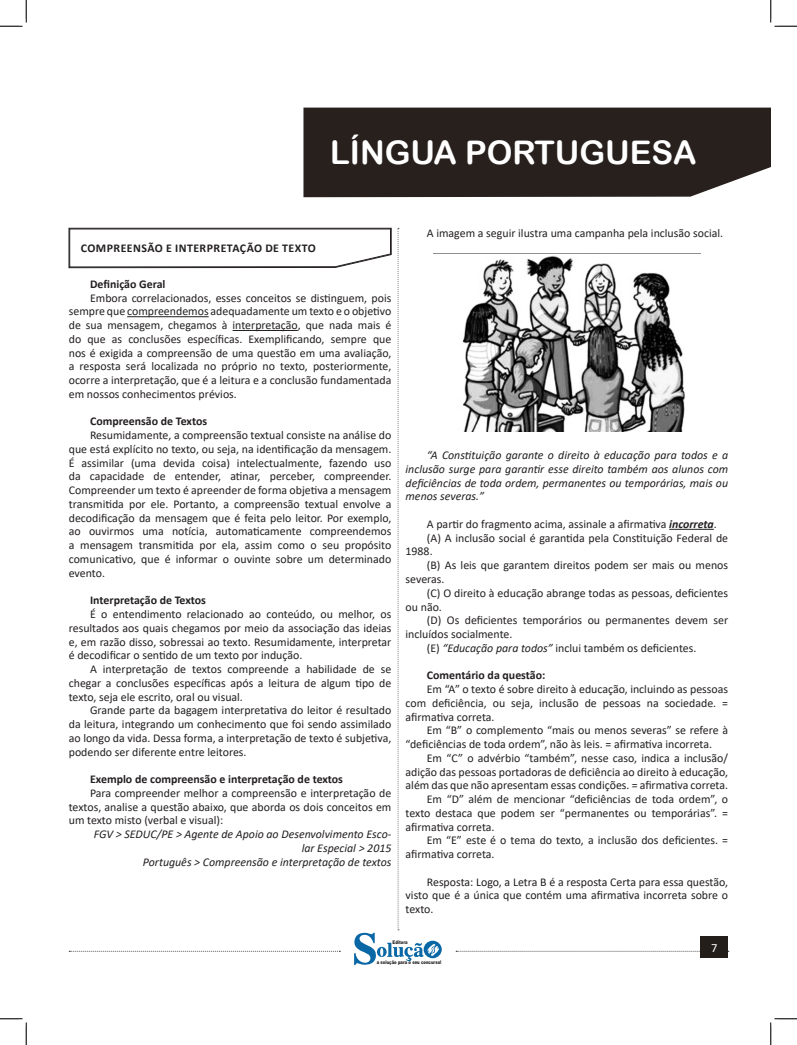
<style>
.page{position:relative;width:797px;height:1045px;background:#fff}
.page>*{position:absolute;margin:0;border:0;box-sizing:border-box;transform-origin:0 0}
.t1{font:32.5px "Arial Rounded MT Bold";color:#fff}
.t2{font:12.5px "Calibri";color:#fff}
.Default{font:11.88px/13.8px "Calibri";color:#231f20;text-align:justify}
.Default-2{font:italic 11.88px/13.8px "Calibri";color:#231f20;text-align:justify}
.Default-3{font:700 11.88px "Calibri";color:#231f20}
.FONT_REF{font:italic 11.88px/13.8px "Calibri";color:#231f20;text-align:right}
.CAIXINHAS{font:700 11.88px "Calibri";letter-spacing:.04em;color:#231f20}
.t3{font:900 5px "Arial";color:#231f20;scale:.76 1}
.s1{font-weight:700;font-style:italic}
.s2{font-style:italic}
</style>
<div class="page">
<svg style="left:456px;top:951px;width:273px;height:1px"></svg>
<div style="left:700px;top:936px;width:28px;height:22px;background:#241e1b"></div>
<div style="left:303px;top:108px;width:467px;height:89px;background:#27201d"></div>
<svg style="left:69px;top:228px;width:373px;height:737px"></svg>
<hr style="left:669px;top:529px;width:44px;height:1px;background:#231f20">
<img style="left:433px;top:253px;width:267px;height:179px">
<svg style="left:0;top:0;width:27px;height:27px"></svg>
<svg style="left:0;top:1018px;width:27px;height:27px"></svg>
<svg style="left:770px;top:0;width:27px;height:27px"></svg>
<svg style="left:770px;top:1018px;width:27px;height:27px"></svg>
<h1 class="t1" style="left:330px;top:133px;width:368px">LÍNGUA PORTUGUESA</h1>
<p class="CAIXINHAS" style="left:81px;top:239px;width:237px">COMPREENSÃO E INTERPRETAÇÃO DE TEXTO</p>
<p class="Default-3" style="left:90px;top:275px;width:77px">Definição Geral</p>
<p class="Default" style="left:69px;top:290px;width:324px;text-indent:21px">Embora correlacionados, esses conceitos se distinguem, pois sempre que compreendemos adequadamente um texto e o objetivo de sua mensagem, chegamos à interpretação, que nada mais é do que as conclusões específicas. Exemplificando, sempre que nos é exigida a compreensão de uma questão em uma avaliação, a resposta será localizada no próprio no texto, posteriormente, ocorre a interpretação, que é a leitura e a conclusão fundamentada em nossos conhecimentos prévios.</p>
<p class="Default-3" style="left:90px;top:413px;width:119px">Compreensão de Textos</p>
<p class="Default" style="left:69px;top:428px;width:324px;text-indent:21px">Resumidamente, a compreensão textual consiste na análise do que está explícito no texto, ou seja, na identificação da mensagem.<br>É assimilar (uma devida coisa) intelectualmente, fazendo uso da capacidade de entender, atinar, perceber, compreender.<br>Compreender um texto é apreender de forma objetiva a mensagem transmitida por ele. Portanto, a compreensão textual envolve a decodificação da mensagem que é feita pelo leitor. Por exemplo, ao ouvirmos uma notícia, automaticamente compreendemos a mensagem transmitida por ela, assim como o seu propósito comunicativo, que é informar o ouvinte sobre um determinado evento.</p>
<p class="Default-3" style="left:90px;top:592px;width:117px">Interpretação de Textos</p>
<p class="Default" style="left:69px;top:607px;width:324px;text-indent:21px">É o entendimento relacionado ao conteúdo, ou melhor, os resultados aos quais chegamos por meio da associação das ideias e, em razão disso, sobressai ao texto. Resumidamente, interpretar é decodificar o sentido de um texto por indução.</p>
<p class="Default" style="left:69px;top:662px;width:324px;text-indent:21px">A interpretação de textos compreende a habilidade de se chegar a conclusões específicas após a leitura de algum tipo de texto, seja ele escrito, oral ou visual.</p>
<p class="Default" style="left:69px;top:703px;width:324px;text-indent:21px">Grande parte da bagagem interpretativa do leitor é resultado da leitura, integrando um conhecimento que foi sendo assimilado ao longo da vida. Dessa forma, a interpretação de texto é subjetiva, podendo ser diferente entre leitores.</p>
<p class="Default-3" style="left:90px;top:770px;width:254px">Exemplo de compreensão e interpretação de textos</p>
<p class="Default" style="left:69px;top:785px;width:324px;text-indent:21px">Para compreender melhor a compreensão e interpretação de textos, analise a questão abaixo, que aborda os dois conceitos em um texto misto (verbal e visual):</p>
<p class="FONT_REF" style="left:94px;top:826px;width:299px">FGV &gt; SEDUC/PE &gt; Agente de Apoio ao Desenvolvimento Esco&shy;lar Especial &gt; 2015</p>
<p class="FONT_REF" style="left:143px;top:854px;width:250px">Português &gt; Compreensão e interpretação de textos</p>
<p class="Default" style="left:427px;top:226px;width:298px">A imagem a seguir ilustra uma campanha pela inclusão social.</p>
<p class="Default-2" style="left:405px;top:448px;width:324px;text-indent:21px">“A Constituição garante o direito à educação para todos e a inclusão surge para garantir esse direito também aos alunos com deficiências de toda ordem, permanentes ou temporárias, mais ou menos severas.”</p>
<p class="Default" style="left:427px;top:517px;width:291px">A partir do fragmento acima, assinale a afirmativa <span class="s1">incorreta</span>.</p>
<p class="Default" style="left:405px;top:530px;width:324px;text-indent:21px">(A) A inclusão social é garantida pela Constituição Federal de<br>1988.</p>
<p class="Default" style="left:405px;top:558px;width:324px;text-indent:21px">(B) As leis que garantem direitos podem ser mais ou menos severas.</p>
<p class="Default" style="left:405px;top:585px;width:324px;text-indent:21px">(C) O direito à educação abrange todas as pessoas, deficientes ou não.</p>
<p class="Default" style="left:405px;top:613px;width:324px;text-indent:21px">(D) Os deficientes temporários ou permanentes devem ser incluídos socialmente.</p>
<p class="Default" style="left:427px;top:640px;width:271px">(E) <span class="s2">“Educação para todos”</span> inclui também os deficientes.</p>
<p class="Default-3" style="left:427px;top:667px;width:120px">Comentário da questão:</p>
<p class="Default" style="left:405px;top:682px;width:324px;text-indent:21px">Em “A” o texto é sobre direito à educação, incluindo as pessoas com deficiência, ou seja, inclusão de pessoas na sociedade. = afirmativa correta.</p>
<p class="Default" style="left:405px;top:723px;width:324px;text-indent:21px">Em “B” o complemento “mais ou menos severas” se refere à “deficiências de toda ordem”, não às leis. = afirmativa incorreta.</p>
<p class="Default" style="left:405px;top:750px;width:324px;text-indent:21px">Em “C” o advérbio “também”, nesse caso, indica a inclusão/ adição das pessoas portadoras de deficiência ao direito à educação, além das que não apresentam essas condições. = afirmativa correta.</p>
<p class="Default" style="left:405px;top:792px;width:324px;text-indent:21px">Em “D” além de mencionar “deficiências de toda ordem”, o texto destaca que podem ser “permanentes ou temporárias”. = afirmativa correta.</p>
<p class="Default" style="left:405px;top:833px;width:324px;text-indent:21px">Em “E” este é o tema do texto, a inclusão dos deficientes. = afirmativa correta.</p>
<p class="Default" style="left:405px;top:874px;width:324px;text-indent:21px">Resposta: Logo, a Letra B é a resposta Certa para essa questão, visto que é a única que contém uma afirmativa incorreta sobre o texto.</p>
<p class="t3" style="left:392px;top:939px;width:21px">Editora</p>
<p class="t3" style="left:377px;top:959px;width:86px">a solução para o seu concurso!</p>
<p class="t2" style="left:711px;top:939px;width:8px">7</p>
</div>
